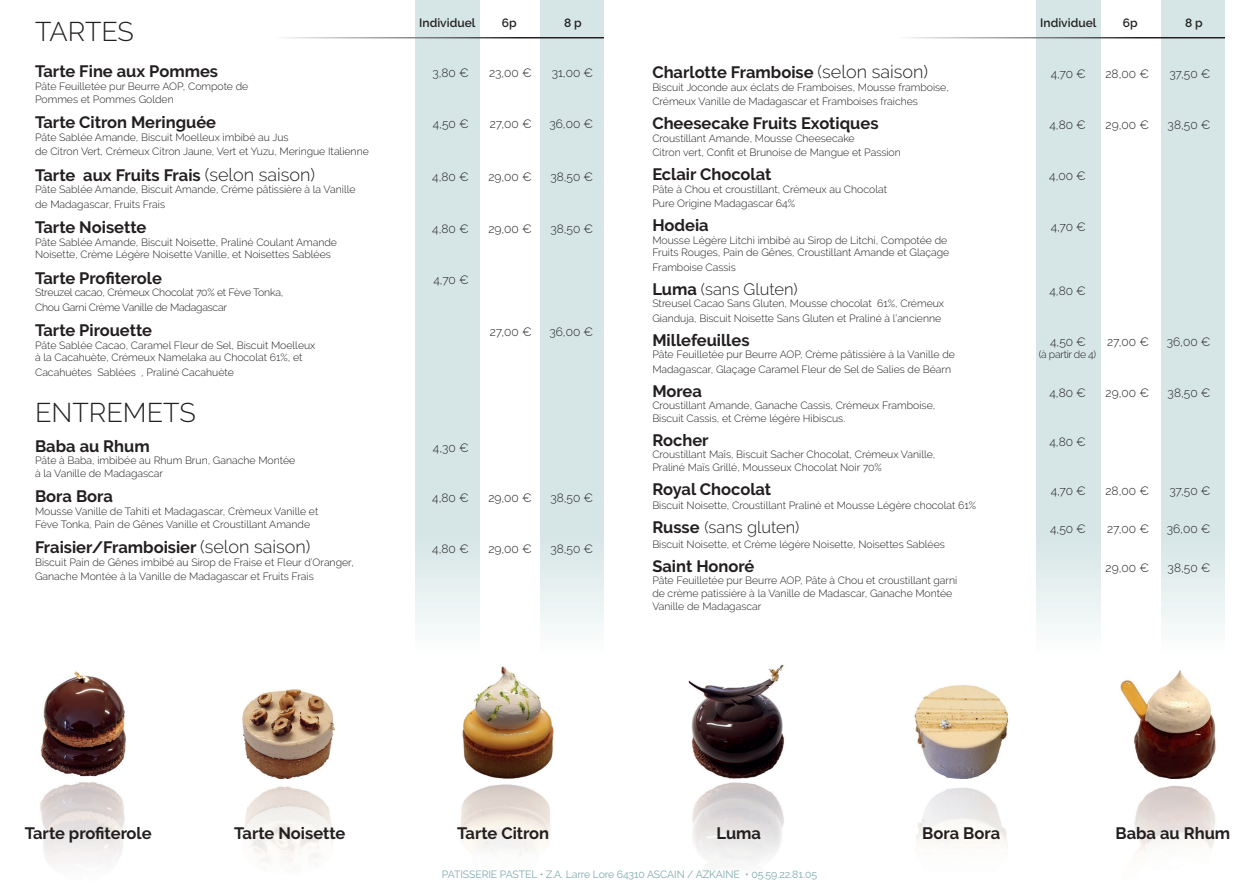
<style>
.page{position:relative;width:1259px;height:893px;background:#fff}
.page>*{position:absolute;margin:0;border:0;box-sizing:border-box;transform-origin:0 0}
.t1{font:300 27px "Raleway";color:#231f20}
.t2{font:700 16.5px "Raleway";color:#231f20}
.t3{font:300 16.5px "Raleway";color:#231f20}
.t4{font:300 12px "Raleway";color:#231f20}
.t5{font:600 12px "Raleway";color:#231f20}
.t6{font:300 10.5px "Raleway";color:#231f20}
.t7{font:300 10.5px "Raleway";letter-spacing:-.02em;color:#231f20}
.t8{font:10.5px "Raleway";letter-spacing:-.01em;color:#82aaae}
.t9{font:300 10.5px "Raleway";letter-spacing:-.03em;color:#231f20}
.s1{font-weight:300;font-size:18px}
.s2{font-weight:700}
</style>
<div class="page">
<img style="left:40px;top:595px;width:1176px;height:270px">
<svg style="left:416px;top:0;width:63px;height:656px;background:#d9e8e8"></svg>
<svg style="left:1036px;top:0;width:64px;height:656px;background:#d9e8e8"></svg>
<svg style="left:540px;top:0;width:64px;height:656px;background:#d9e8e8"></svg>
<svg style="left:1161px;top:0;width:64px;height:656px;background:#d9e8e8"></svg>
<hr style="left:893px;top:37px;width:332px;height:1px;background:#fff">
<hr style="left:272px;top:37px;width:332px;height:1px;background:#fff">
<p class="t5" style="left:419px;top:16px;width:58px">Individuel</p>
<p class="t5" style="left:502px;top:16px;width:16px">6p</p>
<p class="t5" style="left:564px;top:16px;width:19px">8 p</p>
<p class="t5" style="left:1040px;top:16px;width:58px">Individuel</p>
<p class="t5" style="left:1122px;top:16px;width:16px">6p</p>
<p class="t5" style="left:1185px;top:16px;width:19px">8 p</p>
<p class="t1" style="left:35px;top:16px;width:100px">TARTES</p>
<p class="t2" style="left:35px;top:62px;width:185px">Tarte Fine aux Pommes</p>
<p class="t4" style="left:432px;top:66px;width:38px">3,80 €</p>
<p class="t4" style="left:489px;top:66px;width:44px">23,00 €</p>
<p class="t4" style="left:552px;top:66px;width:43px">31,00 €</p>
<p class="t6" style="left:35px;top:80px;width:215px">Pâte Feuilletée pur Beurre AOP, Compote de</p>
<p class="t6" style="left:35px;top:93px;width:140px">Pommes et Pommes Golden</p>
<p class="t2" style="left:35px;top:113px;width:182px">Tarte Citron Meringuée</p>
<p class="t4" style="left:433px;top:117px;width:37px">4,50 €</p>
<p class="t4" style="left:490px;top:117px;width:43px">27,00 €</p>
<p class="t4" style="left:549px;top:117px;width:45px">36,00 €</p>
<p class="t6" style="left:35px;top:131px;width:255px">Pâte Sablée Amande, Biscuit Moelleux imbibé au Jus</p>
<p class="t6" style="left:35px;top:145px;width:335px">de Citron Vert, Crémeux Citron Jaune, Vert et Yuzu, Meringue Italienne</p>
<p class="t2" style="left:35px;top:165px;width:282px">Tarte aux Fruits Frais <span class="s1">(selon saison)</span></p>
<p class="t4" style="left:432px;top:169px;width:38px">4,80 €</p>
<p class="t4" style="left:488px;top:169px;width:45px">29,00 €</p>
<p class="t4" style="left:550px;top:169px;width:44px">38,50 €</p>
<p class="t6" style="left:35px;top:183px;width:322px">Pâte Sablée Amande, Biscuit Amande, Créme pâtissière à la Vanille</p>
<p class="t6" style="left:35px;top:198px;width:132px">de Madagascar, Fruits Frais</p>
<p class="t2" style="left:35px;top:218px;width:113px">Tarte Noisette</p>
<p class="t4" style="left:432px;top:222px;width:38px">4,80 €</p>
<p class="t4" style="left:488px;top:222px;width:45px">29,00 €</p>
<p class="t4" style="left:550px;top:222px;width:44px">38,50 €</p>
<p class="t6" style="left:35px;top:236px;width:303px">Pâte Sablée Amande, Biscuit Noisette, Praliné Coulant Amande</p>
<p class="t6" style="left:35px;top:248px;width:297px">Noisette, Crème Légère Noisette Vanille, et Noisettes Sablées</p>
<p class="t2" style="left:35px;top:268px;width:128px">Tarte Profiterole</p>
<p class="t4" style="left:433px;top:272px;width:37px">4,70 €</p>
<p class="t7" style="left:35px;top:286px;width:250px">Streuzel cacao, Crémeux Chocolat 70% et Fève Tonka,</p>
<p class="t7" style="left:35px;top:301px;width:193px">Chou Garni Crème Vanille de Madagascar</p>
<p class="t2" style="left:35px;top:321px;width:119px">Tarte Pirouette</p>
<p class="t4" style="left:490px;top:325px;width:43px">27,00 €</p>
<p class="t4" style="left:549px;top:325px;width:45px">36,00 €</p>
<p class="t6" style="left:35px;top:339px;width:282px">Pâte Sablée Cacao, Caramel Fleur de Sel, Biscuit Moelleux</p>
<p class="t6" style="left:35px;top:352px;width:269px">à la Cacahuète, Crémeux Namelaka au Chocolat 61%, et</p>
<p class="t6" style="left:35px;top:366px;width:200px">Cacahuètes Sablées , Praliné Cacahuète</p>
<p class="t1" style="left:35px;top:396px;width:162px">ENTREMETS</p>
<p class="t2" style="left:35px;top:436px;width:116px">Baba au Rhum</p>
<p class="t4" style="left:433px;top:440px;width:37px">4,30 €</p>
<p class="t6" style="left:35px;top:454px;width:262px">Pâte à Baba, imbibée au Rhum Brun, Ganache Montée</p>
<p class="t6" style="left:35px;top:467px;width:130px">à la Vanille de Madagascar</p>
<p class="t2" style="left:35px;top:487px;width:79px">Bora Bora</p>
<p class="t4" style="left:432px;top:491px;width:38px">4,80 €</p>
<p class="t4" style="left:488px;top:491px;width:45px">29,00 €</p>
<p class="t4" style="left:550px;top:491px;width:44px">38,50 €</p>
<p class="t6" style="left:35px;top:505px;width:285px">Mousse Vanille de Tahiti et Madagascar, Crèmeux Vanille et</p>
<p class="t6" style="left:35px;top:518px;width:277px">Fève Tonka, Pain de Gênes Vanille et Croustillant Amande</p>
<p class="t2" style="left:35px;top:538px;width:277px">Fraisier/Framboisier <span class="s1">(selon saison)</span></p>
<p class="t4" style="left:432px;top:542px;width:38px">4,80 €</p>
<p class="t4" style="left:488px;top:542px;width:45px">29,00 €</p>
<p class="t4" style="left:550px;top:542px;width:44px">38,50 €</p>
<p class="t6" style="left:35px;top:556px;width:320px">Biscuit Pain de Gênes imbibé au Sirop de Fraise et Fleur d’Oranger,</p>
<p class="t6" style="left:35px;top:570px;width:280px">Ganache Montée à la Vanille de Madagascar et Fruits Frais</p>
<p class="t2" style="left:652px;top:63px;width:277px">Charlotte Framboise <span class="s1">(selon saison)</span></p>
<p class="t4" style="left:1050px;top:67px;width:37px">4,70 €</p>
<p class="t4" style="left:1105px;top:67px;width:45px">28,00 €</p>
<p class="t4" style="left:1169px;top:67px;width:43px">37,50 €</p>
<p class="t6" style="left:652px;top:81px;width:298px">Biscuit Joconde aux éclats de Framboises, Mousse framboise,</p>
<p class="t6" style="left:652px;top:95px;width:267px">Crémeux Vanille de Madagascar et Framboises fraiches</p>
<p class="t2" style="left:652px;top:114px;width:228px">Cheesecake Fruits Exotiques</p>
<p class="t4" style="left:1049px;top:118px;width:38px">4,80 €</p>
<p class="t4" style="left:1105px;top:118px;width:45px">29,00 €</p>
<p class="t4" style="left:1167px;top:118px;width:44px">38,50 €</p>
<p class="t6" style="left:652px;top:132px;width:204px">Croustillant Amande, Mousse Cheesecake</p>
<p class="t6" style="left:652px;top:146px;width:250px">Citron vert, Confit et Brunoise de Mangue et Passion</p>
<p class="t2" style="left:652px;top:165px;width:121px">Eclair Chocolat</p>
<p class="t4" style="left:1049px;top:169px;width:38px">4,00 €</p>
<p class="t6" style="left:652px;top:183px;width:236px">Pâte à Chou et croustillant, Crèmeux au Chocolat</p>
<p class="t6" style="left:652px;top:197px;width:144px">Pure Origine Madagascar 64%</p>
<p class="t2" style="left:652px;top:216px;width:58px">Hodeia</p>
<p class="t4" style="left:1050px;top:220px;width:37px">4,70 €</p>
<p class="t6" style="left:652px;top:234px;width:296px">Mousse Légère Litchi imbibé au Sirop de Litchi, Compotée de</p>
<p class="t6" style="left:652px;top:246px;width:298px">Fruits Rouges, Pain de Gênes, Croustillant Amande et Glaçage</p>
<p class="t6" style="left:652px;top:261px;width:85px">Framboise Cassis</p>
<p class="t3" style="left:652px;top:279px;width:147px"><span class="s2">Luma</span> (sans Gluten)</p>
<p class="t4" style="left:1049px;top:283px;width:38px">4,80 €</p>
<p class="t6" style="left:652px;top:297px;width:293px">Streusel Cacao Sans Gluten, Mousse chocolat 61%, Crémeux</p>
<p class="t6" style="left:652px;top:312px;width:290px">Gianduja, Biscuit Noisette Sans Gluten et Praliné à l’ancienne</p>
<p class="t2" style="left:652px;top:330px;width:99px">Millefeuilles</p>
<p class="t4" style="left:1050px;top:334px;width:37px">4,50 €</p>
<p class="t4" style="left:1107px;top:334px;width:43px">27,00 €</p>
<p class="t4" style="left:1166px;top:334px;width:45px">36,00 €</p>
<p class="t6" style="left:652px;top:348px;width:304px">Pâte Feuilletée pur Beurre AOP, Crème pâtissière à la Vanille de</p>
<p class="t9" style="left:1039px;top:348px;width:59px">(à partir de 4)</p>
<p class="t6" style="left:652px;top:363px;width:300px">Madagascar, Glaçage Caramel Fleur de Sel de Salies de Béarn</p>
<p class="t2" style="left:652px;top:381px;width:51px">Morea</p>
<p class="t4" style="left:1049px;top:385px;width:38px">4,80 €</p>
<p class="t4" style="left:1105px;top:385px;width:45px">29,00 €</p>
<p class="t4" style="left:1167px;top:385px;width:44px">38,50 €</p>
<p class="t6" style="left:652px;top:399px;width:284px">Croustillant Amande, Ganache Cassis, Crémeux Framboise,</p>
<p class="t6" style="left:652px;top:412px;width:194px">Biscuit Cassis, et Crème légère Hibiscus.</p>
<p class="t2" style="left:652px;top:431px;width:58px">Rocher</p>
<p class="t4" style="left:1049px;top:435px;width:38px">4,80 €</p>
<p class="t6" style="left:652px;top:449px;width:285px">Croustillant Maîs, Biscuit Sacher Chocolat, Crémeux Vanille,</p>
<p class="t6" style="left:652px;top:461px;width:231px">Praliné Maïs Grillé, Mousseux Chocolat Noir 70%</p>
<p class="t2" style="left:652px;top:480px;width:120px">Royal Chocolat</p>
<p class="t4" style="left:1050px;top:484px;width:37px">4,70 €</p>
<p class="t4" style="left:1105px;top:484px;width:45px">28,00 €</p>
<p class="t4" style="left:1169px;top:484px;width:43px">37,50 €</p>
<p class="t6" style="left:652px;top:500px;width:325px">Biscuit Noisette, Croustillant Praliné et Mousse Légère chocolat 61%</p>
<p class="t3" style="left:652px;top:518px;width:149px"><span class="s2">Russe</span> (sans gluten)</p>
<p class="t4" style="left:1050px;top:522px;width:37px">4,50 €</p>
<p class="t4" style="left:1107px;top:522px;width:43px">27,00 €</p>
<p class="t4" style="left:1166px;top:522px;width:45px">36,00 €</p>
<p class="t6" style="left:652px;top:538px;width:294px">Biscuit Noisette, et Crème légère Noisette, Noisettes Sablées</p>
<p class="t2" style="left:652px;top:557px;width:103px">Saint Honoré</p>
<p class="t4" style="left:1105px;top:561px;width:45px">29,00 €</p>
<p class="t4" style="left:1167px;top:561px;width:44px">38,50 €</p>
<p class="t6" style="left:652px;top:575px;width:306px">Pâte Feuilletée pur Beurre AOP, Pâte à Chou et croustillant garni</p>
<p class="t6" style="left:652px;top:587px;width:301px">de crème patissière à la Vanille de Madascar, Ganache Montée</p>
<p class="t6" style="left:652px;top:600px;width:110px">Vanille de Madagascar</p>
<p class="t2" style="left:25px;top:824px;width:128px">Tarte profiterole</p>
<p class="t2" style="left:457px;top:824px;width:94px">Tarte Citron</p>
<p class="t2" style="left:716px;top:824px;width:46px">Luma</p>
<p class="t2" style="left:234px;top:824px;width:113px">Tarte Noisette</p>
<p class="t2" style="left:922px;top:824px;width:79px">Bora Bora</p>
<p class="t2" style="left:1115px;top:824px;width:116px">Baba au Rhum</p>
<p class="t8" style="left:442px;top:868px;width:377px">PATISSERIE PASTEL • Z.A. Larre Lore 64310 ASCAIN / AZKAINE • 05.59.22.81.05</p>
</div>
